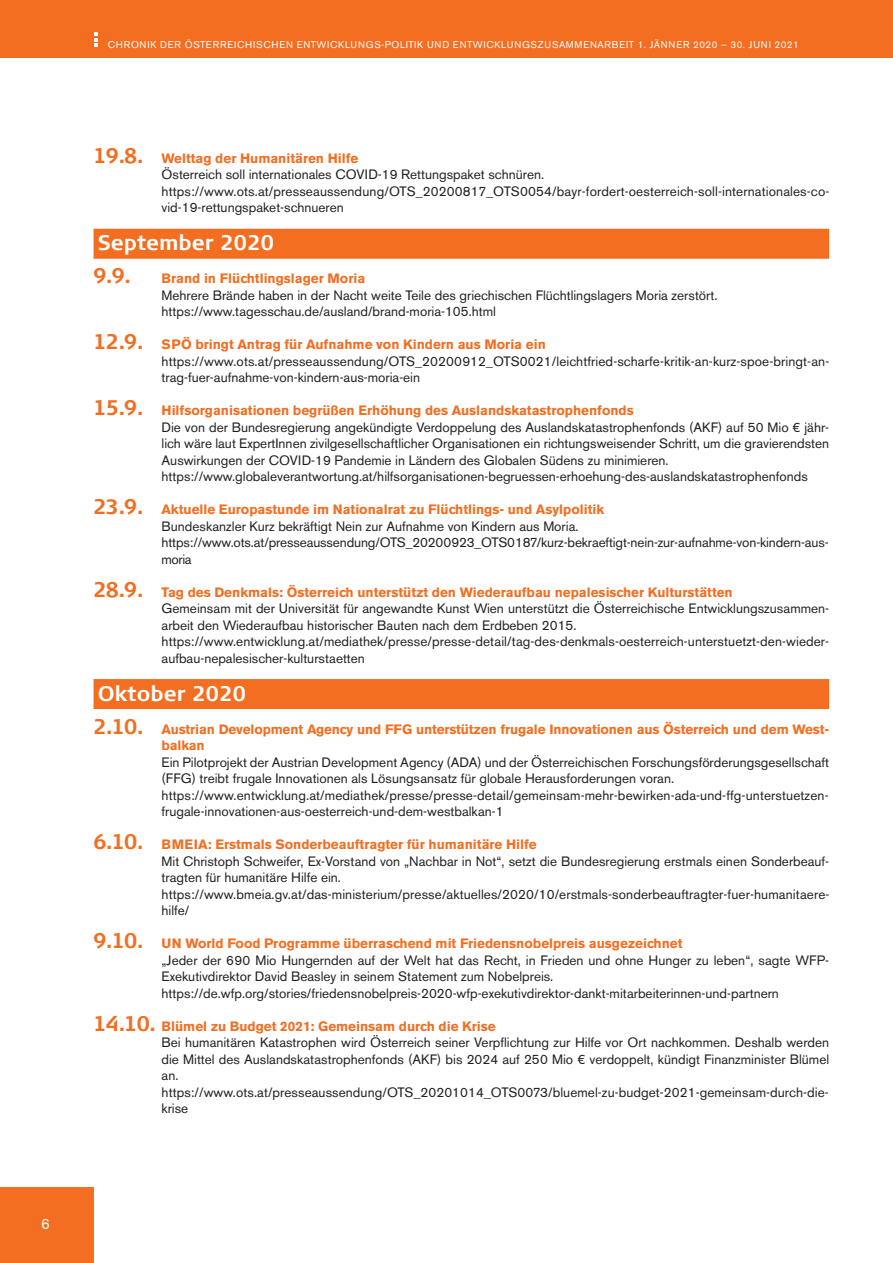
<style>
.page{position:relative;width:893px;height:1263px;background:#fff}
.page>*{position:absolute;margin:0;border:0;box-sizing:border-box;transform-origin:0 0}
.t1{font:700 21px "Signa Column";color:#fff}
.t2{font:700 21px "Signa Column";color:#f36e21}
.t3{font:15px "Akzidenz Grotesk BE";color:#fff}
.t4{font:13.5px/16.5px "Akzidenz Grotesk BE";color:#231f20}
.t5{font:700 13.5px/16.5px "Akzidenz Grotesk BE";letter-spacing:-.01em;color:#f36e21}
.t6{font:9.75px "Akzidenz Grotesk BE";letter-spacing:.07em;color:#fff}
.s1{font-family:"Signa Column";font-weight:700;font-size:21px;color:#f36e21}
.s2{font-weight:700;color:#f36e21}
.s3{font-family:"Signa Column";font-size:21px}
</style>
<div class="page">
<div style="left:0;top:0;width:893px;height:58px;background:#f36e21"></div>
<div style="left:0;top:1188px;width:94px;height:75px;background:#f36e21"></div>
<svg style="left:94px;top:32px;width:3px;height:15px"></svg>
<div style="left:94px;top:229px;width:735px;height:30px;background:#f36e21"></div>
<div style="left:94px;top:679px;width:735px;height:30px;background:#f36e21"></div>
<p class="t3" style="left:41px;top:1214px;width:10px">6</p>
<p class="t6" style="left:108px;top:38px;width:692px">CHRONIK DER ÖSTERREICHISCHEN ENTWICKLUNGS-POLITIK UND ENTWICKLUNGSZUSAMMENARBEIT 1. JÄNNER 2020 – 30. JUNI 2021</p>
<p class="t4" style="left:162px;top:150px;width:669px;text-indent:-68px"><span class="s1">19.8.</span> <span class="s2">Welttag der Humanitären Hilfe<br></span>Österreich soll internationales COVID-19 Rettungspaket schnüren. https://www.ots.at/presseaussendung/OTS_20200817_OTS0054/bayr-fordert-oesterreich-soll-internationales-co&shy;vid-19-rettungspaket-schnueren</p>
<h1 class="t1" style="left:98px;top:231px;width:178px">September 2020</h1>
<h1 class="t2" style="left:94px;top:264px;width:39px">9.9.</h1>
<p class="t5" style="left:162px;top:270px;width:205px">Brand in Flüchtlingslager Moria</p>
<p class="t4" style="left:162px;top:287px;width:557px">Mehrere Brände haben in der Nacht weite Teile des griechischen Flüchtlingslagers Moria zerstört. https://www.tagesschau.de/ausland/brand-moria-105.html</p>
<p class="t4" style="left:162px;top:336px;width:669px;text-indent:-68px"><span class="s1">12.9.</span> <span class="s2">SPÖ bringt Antrag für Aufnahme von Kindern aus Moria ein </span>https://www.ots.at/presseaussendung/OTS_20200912_OTS0021/leichtfried-scharfe-kritik-an-kurz-spoe-bringt-an&shy;trag-fuer-aufnahme-von-kindern-aus-moria-ein</p>
<p class="t4" style="left:162px;top:402px;width:669px;text-indent:-68px"><span class="s1">15.9.</span> <span class="s2">Hilfsorganisationen begrüßen Erhöhung des Auslandskatastrophenfonds<br></span>Die von der Bundesregierung angekündigte Verdoppelung des Auslandskatastrophenfonds (AKF) auf 50 Mio € jähr&shy;lich wäre laut ExpertInnen zivilgesellschaftlicher Organisationen ein richtungsweisender Schritt, um die gravierendsten Auswirkungen der COVID-19 Pandemie in Ländern des Globalen Südens zu minimieren. https://www.globaleverantwortung.at/hilfsorganisationen-begruessen-erhoehung-des-auslandskatastrophenfonds</p>
<p class="t4" style="left:162px;top:501px;width:669px;text-indent:-68px"><span class="s1">23.9.</span> <span class="s2">Aktuelle Europastunde im Nationalrat zu Flüchtlings- und Asylpolitik<br></span>Bundeskanzler Kurz bekräftigt Nein zur Aufnahme von Kindern aus Moria. https://www.ots.at/presseaussendung/OTS_20200923_OTS0187/kurz-bekraeftigt-nein-zur-aufnahme-von-kindern-aus&shy;moria</p>
<p class="t4" style="left:162px;top:584px;width:669px;text-indent:-68px"><span class="s1">28.9.</span> <span class="s2">Tag des Denkmals: Österreich unterstützt den Wiederaufbau nepalesischer Kulturstätten<br></span>Gemeinsam mit der Universität für angewandte Kunst Wien unterstützt die Österreichische Entwicklungszusammen&shy;arbeit den Wiederaufbau historischer Bauten nach dem Erdbeben 2015. https://www.entwicklung.at/mediathek/presse/presse-detail/tag-des-denkmals-oesterreich-unterstuetzt-den-wieder&shy;aufbau-nepalesischer-kulturstaetten</p>
<h1 class="t1" style="left:98px;top:681px;width:150px">Oktober 2020</h1>
<p class="t5" style="left:162px;top:721px;width:669px;text-indent:-68px"><span class="s3">2.10.</span> Austrian Development Agency und FFG unterstützen frugale Innovationen aus Österreich und dem West&shy;balkan</p>
<p class="t4" style="left:162px;top:754px;width:669px">Ein Pilotprojekt der Austrian Development Agency (ADA) und der Österreichischen Forschungsförderungsgesellschaft (FFG) treibt frugale Innovationen als Lösungsansatz für globale Herausforderungen voran. https://www.entwicklung.at/mediathek/presse/presse-detail/gemeinsam-mehr-bewirken-ada-und-ffg-unterstuetzen&shy;frugale-innovationen-aus-oesterreich-und-dem-westbalkan-1</p>
<p class="t4" style="left:162px;top:836px;width:669px;text-indent:-68px"><span class="s1">6.10.</span> <span class="s2">BMEIA: Erstmals Sonderbeauftragter für humanitäre Hilfe<br></span>Mit Christoph Schweifer, Ex-Vorstand von „Nachbar in Not“, setzt die Bundesregierung erstmals einen Sonderbeauf&shy;tragten für humanitäre Hilfe ein. https://www.bmeia.gv.at/das-ministerium/presse/aktuelles/2020/10/erstmals-sonderbeauftragter-fuer-humanitaere&shy;hilfe/</p>
<p class="t4" style="left:162px;top:935px;width:669px;text-indent:-68px"><span class="s1">9.10.</span> <span class="s2">UN World Food Programme überraschend mit Friedensnobelpreis ausgezeichnet<br></span>„Jeder der 690 Mio Hungernden auf der Welt hat das Recht, in Frieden und ohne Hunger zu leben“, sagte WFP-Exekutivdirektor David Beasley in seinem Statement zum Nobelpreis. https://de.wfp.org/stories/friedensnobelpreis-2020-wfp-exekutivdirektor-dankt-mitarbeiterinnen-und-partnern</p>
<p class="t4" style="left:162px;top:1018px;width:669px;text-indent:-68px"><span class="s1">14.10.</span> <span class="s2">Blümel zu Budget 2021: Gemeinsam durch die Krise<br></span>Bei humanitären Katastrophen wird Österreich seiner Verpflichtung zur Hilfe vor Ort nachkommen. Deshalb werden die Mittel des Auslandskatastrophenfonds (AKF) bis 2024 auf 250 Mio € verdoppelt, kündigt Finanzminister Blümel an. https://www.ots.at/presseaussendung/OTS_20201014_OTS0073/bluemel-zu-budget-2021-gemeinsam-durch-die&shy;krise</p>
</div>
